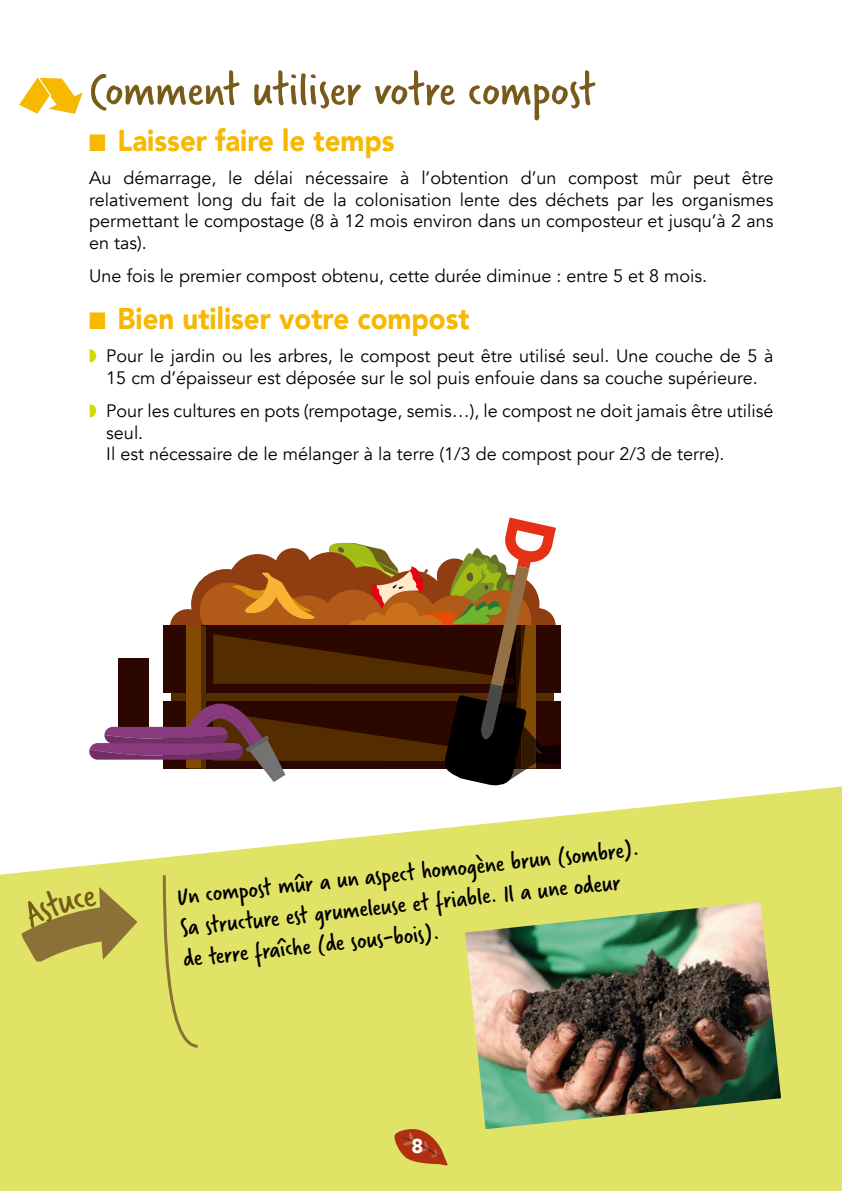
<style>
.page{position:relative;width:842px;height:1191px;background:#fff}
.page>*{position:absolute;margin:0;border:0;box-sizing:border-box;transform-origin:0 0}
.t1{font:50px "Verveine";color:#785a19}
.t2{font:900 30px "Avenir";color:#f7b800;scale:.92 1}
.t3{font:26px/31.2px "Verveine";color:#000}
.t4{font:900 20px "Avenir";color:#fff}
.t5{font:18px/21.6px "Avenir";color:#000;text-align:justify}
.s1{color:#d3d800}
</style>
<div class="page">
<svg style="left:89px;top:517px;width:471px;height:268px"></svg>
<svg style="left:0;top:786px;width:842px;height:405px;fill:#e1e367"></svg>
<svg style="left:394px;top:1126px;width:53px;height:40px;background:#c27a36"></svg>
<div style="left:15px;top:875px;width:130px;height:316px;background:#e1e367"></div>
<svg style="left:161px;top:872px;width:40px;height:177px;background:#dada63"></svg>
<svg style="left:19px;top:77px;width:64px;height:37px"></svg>
<img style="left:465px;top:901px;width:316px;height:228px">
<svg style="left:21px;top:888px;width:109px;height:68px;background:#b6a84e"></svg>
<h1 class="t1" style="left:89px;top:55px;width:508px">Comment utiliser votre compost</h1>
<h2 class="t2" style="left:89px;top:115px;width:333px">■ Laisser faire le temps</h2>
<p class="t5" style="left:89px;top:168px;width:686px">Au démarrage, le délai nécessaire à l’obtention d’un compost mûr peut être relativement long du fait de la colonisation lente des déchets par les organismes permettant le compostage (8 à 12 mois environ dans un composteur et jusqu’à 2 ans en tas).</p>
<p class="t5" style="left:89px;top:265px;width:619px">Une fois le premier compost obtenu, cette durée diminue : entre 5 et 8 mois.</p>
<h2 class="t2" style="left:89px;top:293px;width:415px">■ Bien utiliser votre compost</h2>
<p class="t5" style="left:89px;top:346px;width:686px;text-align:center"><span class="s1">◗</span> Pour le jardin ou les arbres, le compost peut être utilisé seul. Une couche de 5 à<br>15 cm d’épaisseur est déposée sur le sol puis enfouie dans sa couche supérieure.</p>
<p class="t5" style="left:106px;top:400px;width:669px;text-align:left;text-indent:-17px"><span class="s1">◗</span> Pour les cultures en pots (rempotage, semis…), le compost ne doit jamais être utilisé seul.<br>Il est nécessaire de le mélanger à la terre (1/3 de compost pour 2/3 de terre).</p>
<h3 class="t3" style="left:175px;top:881px;width:466px;rotate:-6deg">Un compost mûr a un aspect homogène brun (sombre).<br>Sa structure est grumeleuse et friable. Il a une odeur de terre fraîche (de sous-bois).</h3>
<p class="t4" style="left:411px;top:1129px;width:13px">8</p>
</div>
